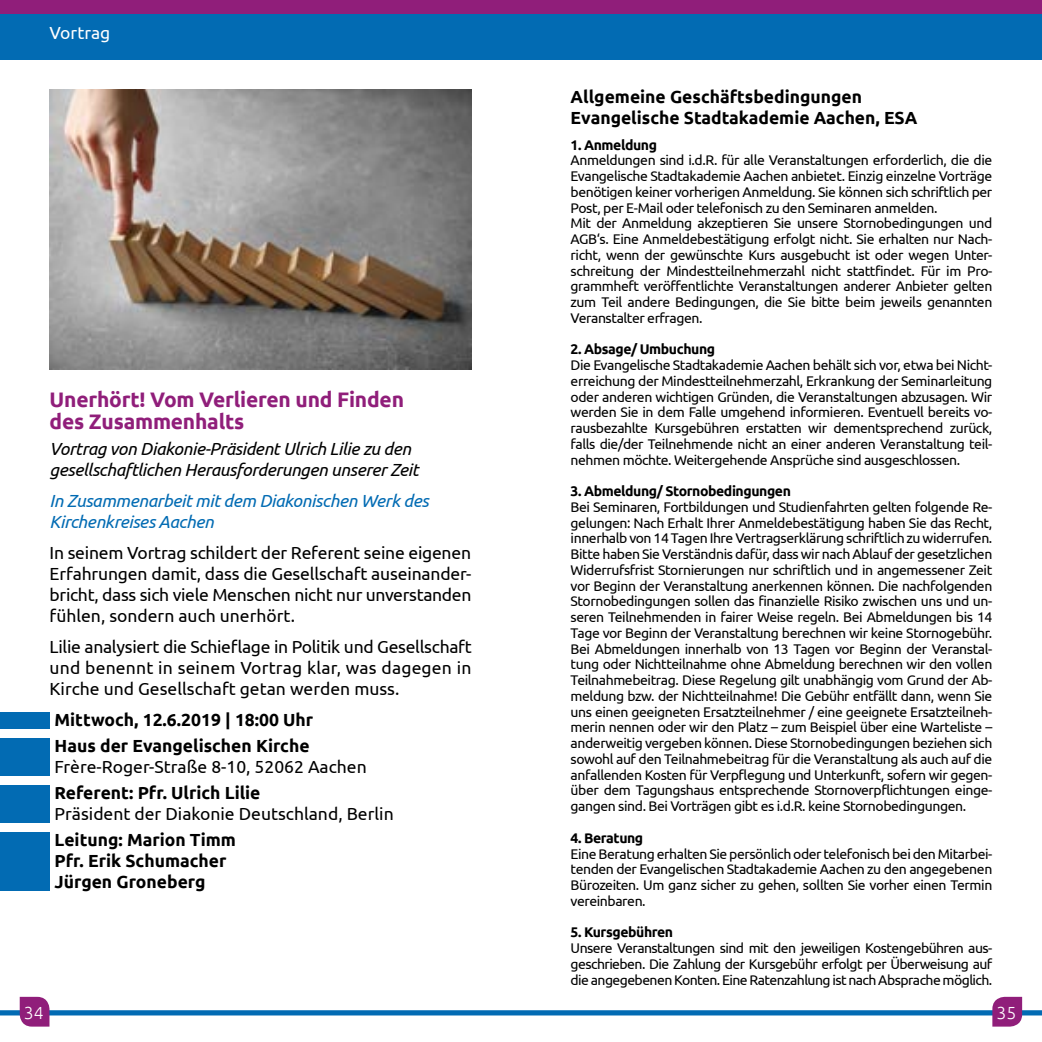
<style>
.page{position:relative;width:1042px;height:1042px;background:#fff}
.page>*{position:absolute;margin:0;border:0;box-sizing:border-box;transform-origin:0 0}
.t1{font:700 21px/22.8px "Ubuntu";letter-spacing:-.01em;color:#901e7a}
.t2{font:17.5px/21px "Ubuntu";color:#000;text-align:justify}
.t3{font:700 17.5px/21px "Ubuntu";color:#000}
.t4{font:italic 17.5px/21px "Ubuntu";letter-spacing:-.02em;color:#000}
.t5{font:italic 17.5px/21px "Ubuntu";letter-spacing:-.02em;color:#026bb3}
.t6{font:17.5px "Ubuntu";color:#fff}
.t7{font:300 17.5px "Ubuntu";color:#fff}
.t8{font:14px/15.8px "Ubuntu";letter-spacing:-.03em;color:#000;text-align:justify}
.t9{font:700 14px "Ubuntu";letter-spacing:-.03em;color:#000}
</style>
<div class="page">
<div style="left:0;top:13px;width:1042px;height:47px;background:#026bb3"></div>
<div style="left:0;top:0;width:1042px;height:13px;background:#901e7a"></div>
<div style="left:0;top:1010px;width:1042px;height:5px;background:#026bb3"></div>
<div style="left:0;top:712px;width:50px;height:17px;background:#026bb3"></div>
<div style="left:0;top:738px;width:50px;height:38px;background:#026bb3"></div>
<div style="left:0;top:785px;width:50px;height:38px;background:#026bb3"></div>
<div style="left:0;top:832px;width:50px;height:59px;background:#026bb3"></div>
<img style="left:50px;top:89px;width:421px;height:280px">
<svg style="left:20px;top:997px;width:29px;height:29px"></svg>
<svg style="left:992px;top:997px;width:30px;height:29px"></svg>
<p class="t6" style="left:50px;top:22px;width:62px">Vortrag</p>
<h1 class="t1" style="left:50px;top:387px;width:356px">Unerhört! Vom Verlieren und Finden des Zusammenhalts</h1>
<p class="t4" style="left:50px;top:438px;width:370px">Vortrag von Diakonie-Präsident Ulrich Lilie zu den gesellschaftlichen Herausforderungen unserer Zeit</p>
<p class="t5" style="left:50px;top:490px;width:380px">In Zusammenarbeit mit dem Diakonischen Werk des<br>Kirchenkreises Aachen</p>
<p class="t2" style="left:50px;top:542px;width:423px">In seinem Vortrag schildert der Referent seine eigenen Erfahrungen damit, dass die Gesellschaft auseinander&shy;bricht, dass sich viele Menschen nicht nur unverstanden fühlen, sondern auch unerhört.</p>
<p class="t2" style="left:50px;top:636px;width:424px">Lilie analysiert die Schieflage in Politik und Gesellschaft und benennt in seinem Vortrag klar, was dagegen in Kirche und Gesellschaft getan werden muss.</p>
<p class="t3" style="left:55px;top:706px;width:260px;line-height:25.9px">Mittwoch, 12.6.2019 | 18:00 Uhr<br>Haus der Evangelischen Kirche</p>
<p class="t2" style="left:55px;top:756px;width:314px">Frère-Roger-Straße 8-10, 52062 Aachen</p>
<p class="t3" style="left:55px;top:782px;width:207px">Referent: Pfr. Ulrich Lilie</p>
<p class="t2" style="left:55px;top:803px;width:341px">Präsident der Diakonie Deutschland, Berlin</p>
<p class="t3" style="left:55px;top:829px;width:183px">Leitung: Marion Timm<br>Pfr. Erik Schumacher<br>Jürgen Groneberg</p>
<p class="t3" style="left:570px;top:86px;width:348px">Allgemeine Geschäftsbedingungen<br>Evangelische Stadtakademie Aachen, ESA</p>
<p class="t9" style="left:570px;top:136px;width:88px">1. Anmeldung</p>
<p class="t8" style="left:570px;top:152px;width:423px;text-align:left">Anmeldungen sind i.d.R. für alle Veranstaltungen erforderlich, die die Evangelische Stadtakademie Aachen anbietet. Einzig einzelne Vorträge benötigen keiner vorherigen Anmeldung. Sie können sich schriftlich per Post, per E-Mail oder telefonisch zu den Seminaren anmelden.<br>Mit der Anmeldung akzeptieren Sie unsere Stornobedingungen und AGB‘s. Eine Anmeldebestätigung erfolgt nicht. Sie erhalten nur Nach&shy;richt, wenn der gewünschte Kurs ausgebucht ist oder wegen Unter&shy;schreitung der Mindestteilnehmerzahl nicht stattfindet. Für im Pro&shy;grammheft veröffentlichte Veranstaltungen anderer Anbieter gelten zum Teil andere Bedingungen, die Sie bitte beim jeweils genannten Veranstalter erfragen.</p>
<p class="t9" style="left:570px;top:341px;width:146px">2. Absage/ Umbuchung</p>
<p class="t8" style="left:570px;top:357px;width:423px">Die Evangelische Stadtakademie Aachen behält sich vor, etwa bei Nicht&shy;erreichung der Mindestteilnehmerzahl, Erkrankung der Seminarleitung oder anderen wichtigen Gründen, die Veranstaltungen abzusagen. Wir werden Sie in dem Falle umgehend informieren. Eventuell bereits vo&shy;rausbezahlte Kursgebühren erstatten wir dementsprechend zurück, falls die/der Teilnehmende nicht an einer anderen Veranstaltung teil&shy;nehmen möchte. Weitergehende Ansprüche sind ausgeschlossen.</p>
<p class="t9" style="left:570px;top:483px;width:222px">3. Abmeldung/ Stornobedingungen</p>
<p class="t8" style="left:570px;top:499px;width:423px">Bei Seminaren, Fortbildungen und Studienfahrten gelten folgende Re&shy;gelungen: Nach Erhalt Ihrer Anmeldebestätigung haben Sie das Recht, innerhalb von 14 Tagen Ihre Vertragserklärung schriftlich zu widerrufen.<br>Bitte haben Sie Verständnis dafür, dass wir nach Ablauf der gesetzlichen Widerrufsfrist Stornierungen nur schriftlich und in angemessener Zeit vor Beginn der Veranstaltung anerkennen können. Die nachfolgenden Stornobedingungen sollen das finanzielle Risiko zwischen uns und un&shy;seren Teilnehmenden in fairer Weise regeln. Bei Abmeldungen bis 14<br>Tage vor Beginn der Veranstaltung berechnen wir keine Stornogebühr.<br>Bei Abmeldungen innerhalb von 13 Tagen vor Beginn der Veranstal&shy;tung oder Nichtteilnahme ohne Abmeldung berechnen wir den vollen Teilnahmebeitrag. Diese Regelung gilt unabhängig vom Grund der Ab&shy;meldung bzw. der Nichtteilnahme! Die Gebühr entfällt dann, wenn Sie uns einen geeigneten Ersatzteilnehmer / eine geeignete Ersatzteilneh&shy;merin nennen oder wir den Platz – zum Beispiel über eine Warteliste – anderweitig vergeben können. Diese Stornobedingungen beziehen sich sowohl auf den Teilnahmebeitrag für die Veranstaltung als auch auf die anfallenden Kosten für Verpflegung und Unterkunft, sofern wir gegen&shy;über dem Tagungshaus entsprechende Stornoverpflichtungen einge&shy;gangen sind. Bei Vorträgen gibt es i.d.R. keine Stornobedingungen.</p>
<p class="t9" style="left:570px;top:829px;width:74px">4. Beratung</p>
<p class="t8" style="left:570px;top:845px;width:423px">Eine Beratung erhalten Sie persönlich oder telefonisch bei den Mitarbei&shy;tenden der Evangelischen Stadtakademie Aachen zu den angegebenen Bürozeiten. Um ganz sicher zu gehen, sollten Sie vorher einen Termin vereinbaren.</p>
<p class="t9" style="left:570px;top:924px;width:104px">5. Kursgebühren</p>
<p class="t8" style="left:570px;top:940px;width:423px">Unsere Veranstaltungen sind mit den jeweiligen Kostengebühren aus&shy;geschrieben. Die Zahlung der Kursgebühr erfolgt per Überweisung auf die angegebenen Konten. Eine Ratenzahlung ist nach Absprache möglich.</p>
<p class="t7" style="left:24px;top:1001px;width:21px">34</p>
<p class="t7" style="left:996px;top:1001px;width:21px">35</p>
</div>
